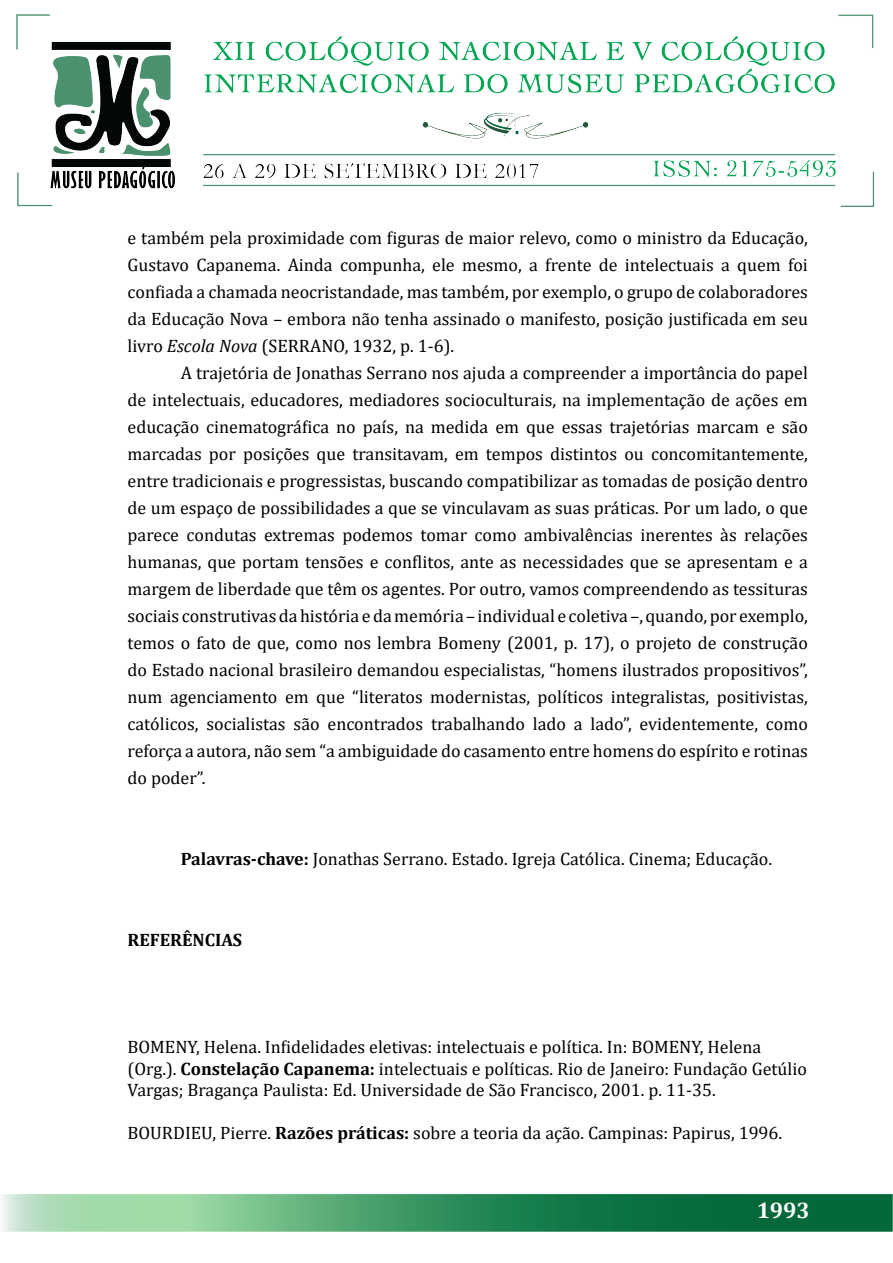
<style>
.page{position:relative;width:893px;height:1263px;background:#fff}
.page>*{position:absolute;margin:0;border:0;box-sizing:border-box;transform-origin:0 0}
.t1{font:700 22.5px "Cambria";color:#fff}
.t2{font:18px/27px "Cambria";color:#000;text-align:justify}
.t3{font:700 18px "Cambria";color:#000}
.s1{font-style:italic}
.s2{font-weight:700}
</style>
<div class="page">
<img style="left:2px;top:14px;width:890px;height:1218px">
<p class="t2" style="left:128px;top:224px;width:682px">e também pela proximidade com figuras de maior relevo, como o ministro da Educação, Gustavo Capanema. Ainda compunha, ele mesmo, a frente de intelectuais a quem foi confiada a chamada neocristandade, mas também, por exemplo, o grupo de colaboradores da Educação Nova – embora não tenha assinado o manifesto, posição justificada em seu livro <span class="s1">Escola Nova</span> (SERRANO, 1932, p. 1-6).</p>
<p class="t2" style="left:128px;top:359px;width:682px;text-indent:53px">A trajetória de Jonathas Serrano nos ajuda a compreender a importância do papel de intelectuais, educadores, mediadores socioculturais, na implementação de ações em educação cinematográfica no país, na medida em que essas trajetórias marcam e são marcadas por posições que transitavam, em tempos distintos ou concomitantemente, entre tradicionais e progressistas, buscando compatibilizar as tomadas de posição dentro de um espaço de possibilidades a que se vinculavam as suas práticas. Por um lado, o que parece condutas extremas podemos tomar como ambivalências inerentes às relações humanas, que portam tensões e conflitos, ante as necessidades que se apresentam e a margem de liberdade que têm os agentes. Por outro, vamos compreendendo as tessituras sociais construtivas da história e da memória – individual e coletiva –, quando, por exemplo, temos o fato de que, como nos lembra Bomeny (2001, p. 17), o projeto de construção do Estado nacional brasileiro demandou especialistas, “homens ilustrados propositivos”, num agenciamento em que “literatos modernistas, políticos integralistas, positivistas, católicos, socialistas são encontrados trabalhando lado a lado”, evidentemente, como reforça a autora, não sem “a ambiguidade do casamento entre homens do espírito e rotinas do poder”.</p>
<p class="t2" style="left:181px;top:845px;width:593px"><span class="s2">Palavras-chave:</span> Jonathas Serrano. Estado. Igreja Católica. Cinema; Educação.</p>
<p class="t3" style="left:128px;top:927px;width:116px">REFERÊNCIAS</p>
<p class="t2" style="left:128px;top:1036px;width:681px;line-height:21.6px;text-align:left">BOMENY, Helena. Infidelidades eletivas: intelectuais e política. In: BOMENY, Helena (Org.). <span class="s2">Constelação Capanema:</span> intelectuais e políticas. Rio de Janeiro: Fundação Getúlio<br>Vargas; Bragança Paulista: Ed. Universidade de São Francisco, 2001. p. 11-35.</p>
<p class="t2" style="left:128px;top:1119px;width:656px">BOURDIEU, Pierre. <span class="s2">Razões práticas:</span> sobre a teoria da ação. Campinas: Papirus, 1996.</p>
<p class="t1" style="left:757px;top:1195px;width:55px">1993</p>
</div>
